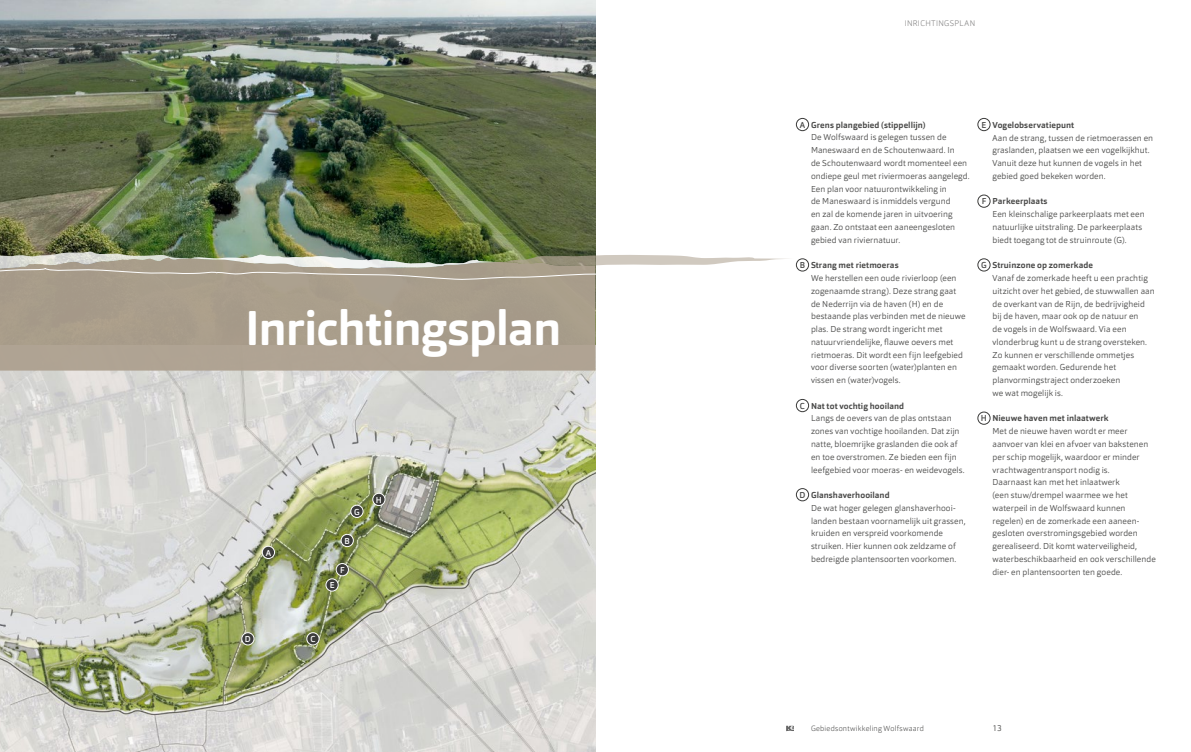
<style>
.page{position:relative;width:1191px;height:752px;background:#fff}
.page>*{position:absolute;margin:0;border:0;box-sizing:border-box;transform-origin:0 0}
.t1{font:700 48px "Orgon";letter-spacing:-.02em;color:#fff}
.t2{font:300 8.5px/12.8px "Orgon";letter-spacing:.005em;color:#4a4a49}
.t3{font:700 8.5px "Orgon";letter-spacing:.01em;color:#4a4a49}
.t4{font:500 8.5px "Orgon";color:#4a4a49}
.t5{font:500 8.5px "Orgon";color:#fff}
.t6{font:200 8px "Orgon";letter-spacing:.02em;color:#7f7e7e}
.t7{font:200 7.5px "Orgon";letter-spacing:.01em;color:#4a4a49}
</style>
<div class="page">
<svg style="left:786px;top:725px;width:8px;height:5px"></svg>
<img style="left:0;top:370px;width:595px;height:381px">
<img style="left:0;top:0;width:595px;height:251px">
<div style="left:0;top:280px;width:595px;height:90px;background:#aa9e8b"></div>
<svg style="left:0;top:251px;width:810px;height:29px"></svg>
<div style="left:796px;top:118px;width:13px;height:13px;border:1px solid #3c3c3b;border-radius:50%"></div>
<div style="left:977px;top:118px;width:13px;height:13px;border:1px solid #3c3c3b;border-radius:50%"></div>
<div style="left:796px;top:259px;width:12px;height:12px;background:#fff;border-radius:50%"></div>
<div style="left:796px;top:258px;width:13px;height:13px;border:1px solid #3c3c3b;border-radius:50%"></div>
<div style="left:977px;top:195px;width:13px;height:12px;border:1px solid #3c3c3b;border-radius:50%"></div>
<div style="left:796px;top:399px;width:13px;height:12px;border:1px solid #3c3c3b;border-radius:50%"></div>
<div style="left:977px;top:258px;width:13px;height:13px;border:1px solid #3c3c3b;border-radius:50%"></div>
<div style="left:796px;top:488px;width:13px;height:13px;border:1px solid #3c3c3b;border-radius:50%"></div>
<div style="left:977px;top:411px;width:13px;height:13px;border:1px solid #3c3c3b;border-radius:50%"></div>
<div style="left:262px;top:546px;width:12px;height:12px;background:#3c3c3b;border-radius:50%"></div>
<div style="left:262px;top:545px;width:13px;height:13px;border:1px solid #fff;border-radius:50%"></div>
<div style="left:341px;top:534px;width:12px;height:12px;background:#3c3c3b;border-radius:50%"></div>
<div style="left:341px;top:534px;width:12px;height:12px;border:1px solid #fff;border-radius:50%"></div>
<div style="left:307px;top:632px;width:12px;height:12px;background:#3c3c3b;border-radius:50%"></div>
<div style="left:307px;top:632px;width:12px;height:12px;border:1px solid #fff;border-radius:50%"></div>
<div style="left:242px;top:632px;width:12px;height:12px;background:#3c3c3b;border-radius:50%"></div>
<div style="left:241px;top:632px;width:13px;height:12px;border:1px solid #fff;border-radius:50%"></div>
<div style="left:326px;top:578px;width:12px;height:12px;background:#3c3c3b;border-radius:50%"></div>
<div style="left:326px;top:578px;width:12px;height:13px;border:1px solid #fff;border-radius:50%"></div>
<div style="left:336px;top:563px;width:12px;height:12px;background:#3c3c3b;border-radius:50%"></div>
<div style="left:336px;top:563px;width:13px;height:12px;border:1px solid #fff;border-radius:50%"></div>
<div style="left:351px;top:505px;width:12px;height:12px;background:#3c3c3b;border-radius:50%"></div>
<div style="left:350px;top:504px;width:13px;height:13px;border:1px solid #fff;border-radius:50%"></div>
<div style="left:373px;top:493px;width:12px;height:12px;background:#3c3c3b;border-radius:50%"></div>
<div style="left:372px;top:493px;width:13px;height:12px;border:1px solid #fff;border-radius:50%"></div>
<h1 class="t1" style="left:245px;top:297px;width:318px">Inrichtingsplan</h1>
<p class="t5" style="left:266px;top:547px;width:7px">A</p>
<p class="t5" style="left:354px;top:506px;width:7px">G</p>
<p class="t5" style="left:344px;top:535px;width:7px">B</p>
<p class="t5" style="left:340px;top:564px;width:6px">F</p>
<p class="t5" style="left:330px;top:579px;width:6px">E</p>
<p class="t5" style="left:376px;top:494px;width:8px">H</p>
<p class="t5" style="left:245px;top:633px;width:7px">D</p>
<p class="t5" style="left:310px;top:633px;width:7px">C</p>
<p class="t6" style="left:904px;top:18px;width:72px">INRICHTINGSPLAN</p>
<p class="t3" style="left:811px;top:119px;width:116px">Grens plangebied (stippellijn)</p>
<p class="t2" style="left:811px;top:131px;width:160px">De Wolfswaard is gelegen tussen de Maneswaard en de Schoutenwaard. In<br>de Schoutenwaard wordt momenteel een ondiepe geul met riviermoeras aangelegd.<br>Een plan voor natuurontwikkeling in<br>de Maneswaard is inmiddels vergund<br>en zal de komende jaren in uitvoering gaan. Zo ontstaat een aaneengesloten gebied van riviernatuur.</p>
<p class="t3" style="left:811px;top:259px;width:89px">Strang met rietmoeras</p>
<p class="t2" style="left:811px;top:271px;width:156px">We herstellen een oude rivierloop (een zogenaamde strang). Deze strang gaat de Nederrijn via de haven (H) en de bestaande plas verbinden met de nieuwe plas. De strang wordt ingericht met natuurvriendelijke, flauwe oevers met rietmoeras. Dit wordt een fijn leefgebied voor diverse soorten (water)planten en vissen en (water)vogels.</p>
<p class="t3" style="left:811px;top:400px;width:95px">Nat tot vochtig hooiland</p>
<p class="t2" style="left:811px;top:412px;width:155px">Langs de oevers van de plas ontstaan zones van vochtige hooilanden. Dat zijn natte, bloemrijke graslanden die ook af en toe overstromen. Ze bieden een fijn leefgebied voor moeras- en weidevogels.</p>
<p class="t3" style="left:811px;top:489px;width:80px">Glanshaverhooiland</p>
<p class="t2" style="left:811px;top:501px;width:156px">De wat hoger gelegen glanshaverhooi&shy;landen bestaan voornamelijk uit grassen, kruiden en verspreid voorkomende struiken. Hier kunnen ook zeldzame of bedreigde plantensoorten voorkomen.</p>
<p class="t3" style="left:992px;top:119px;width:83px">Vogelobservatiepunt</p>
<p class="t2" style="left:992px;top:131px;width:162px">Aan de strang, tussen de rietmoerassen en graslanden, plaatsen we een vogelkijkhut.<br>Vanuit deze hut kunnen de vogels in het gebied goed bekeken worden.</p>
<p class="t3" style="left:992px;top:196px;width:57px">Parkeerplaats</p>
<p class="t2" style="left:992px;top:208px;width:154px">Een kleinschalige parkeerplaats met een natuurlijke uitstraling. De parkeerplaats biedt toegang tot de struinroute (G).</p>
<p class="t3" style="left:992px;top:260px;width:102px">Struinzone op zomerkade</p>
<p class="t2" style="left:992px;top:271px;width:164px">Vanaf de zomerkade heeft u een prachtig uitzicht over het gebied, de stuwwallen aan de overkant van de Rijn, de bedrijvigheid bij de haven, maar ook op de natuur en<br>de vogels in de Wolfswaard. Via een vlonderbrug kunt u de strang oversteken.<br>Zo kunnen er verschillende ommetjes gemaakt worden. Gedurende het planvormingstraject onderzoeken<br>we wat mogelijk is.</p>
<p class="t3" style="left:992px;top:413px;width:118px">Nieuwe haven met inlaatwerk</p>
<p class="t2" style="left:992px;top:424px;width:165px">Met de nieuwe haven wordt er meer aanvoer van klei en afvoer van bakstenen per schip mogelijk, waardoor er minder vrachtwagentransport nodig is.<br>Daarnaast kan met het inlaatwerk<br>(een stuw/drempel waarmee we het waterpeil in de Wolfswaard kunnen regelen) en de zomerkade een aaneen&shy;gesloten overstromingsgebied worden gerealiseerd. Dit komt waterveiligheid, waterbeschikbaarheid en ook verschillende dier- en plantensoorten ten goede.</p>
<p class="t4" style="left:800px;top:119px;width:7px">A</p>
<p class="t4" style="left:981px;top:119px;width:6px">E</p>
<p class="t4" style="left:981px;top:196px;width:6px">F</p>
<p class="t4" style="left:981px;top:259px;width:7px">G</p>
<p class="t4" style="left:800px;top:259px;width:7px">B</p>
<p class="t4" style="left:800px;top:400px;width:7px">C</p>
<p class="t4" style="left:981px;top:413px;width:8px">H</p>
<p class="t4" style="left:799px;top:489px;width:7px">D</p>
<p class="t7" style="left:811px;top:723px;width:115px">Gebiedsontwikkeling Wolfswaard</p>
<p class="t2" style="left:992px;top:721px;width:11px">13</p>
</div>
